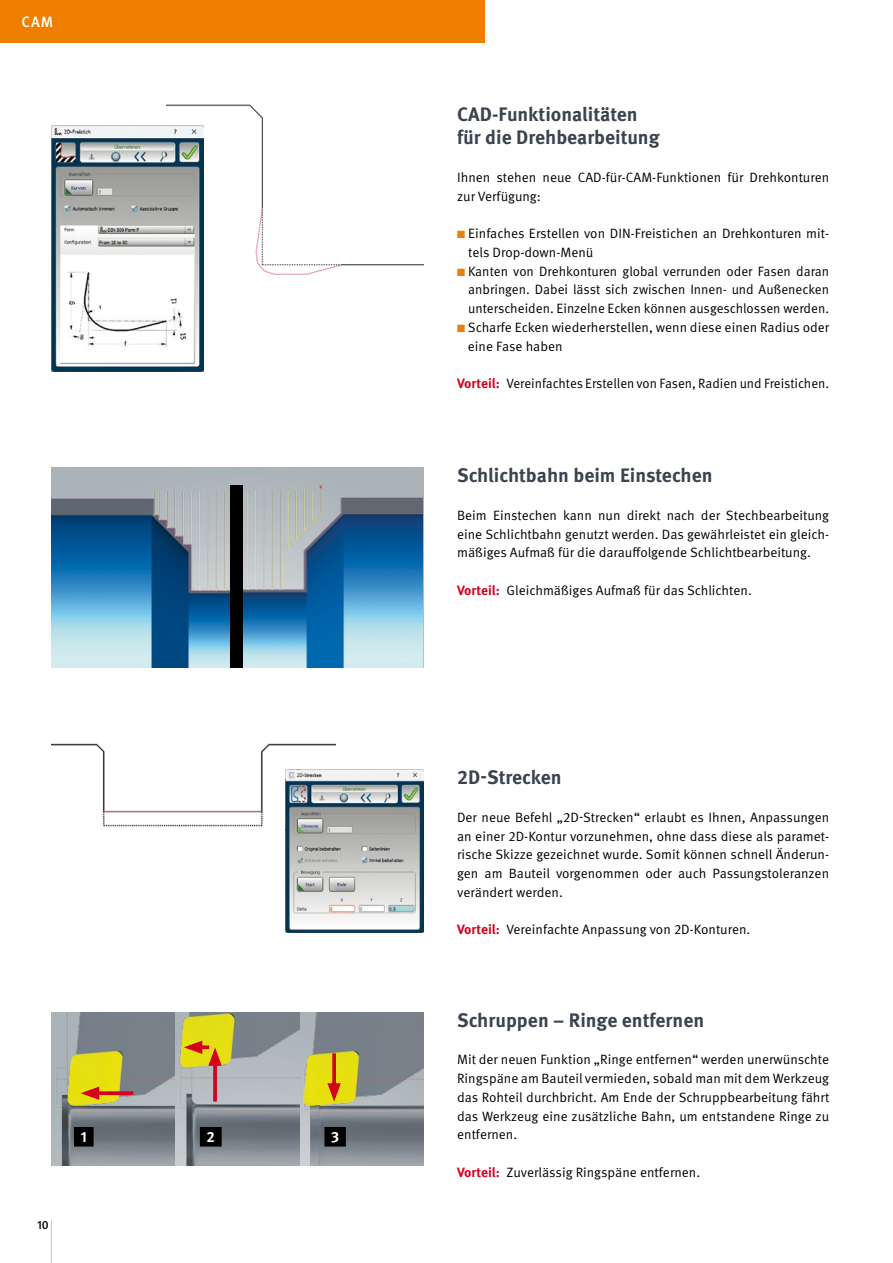
<style>
.page{position:relative;width:893px;height:1263px;background:#fff}
.page>*{position:absolute;margin:0;border:0;box-sizing:border-box;transform-origin:0 0}
.t1{font:700 19.5px/23.4px "Meta Pro";color:#3b434f}
.t2{font:500 15px "Meta Pro";color:#fff}
.t3{font:700 14.85px "Meta Pro";color:#fff}
.t4{font:13.5px/18.8px "Meta Pro";color:#000;text-align:justify}
.t5{font:500 12px "Meta Pro";color:#000}
.s1{color:#ee7f00}
.s2{font-weight:700;color:#d4021d}
</style>
<div class="page">
<div style="left:0;top:0;width:485px;height:43px;background:#ee7f00"></div>
<hr style="left:51px;top:1220px;width:1px;height:43px;background:#c5c9d0">
<img style="left:167px;top:104px;width:256px;height:190px">
<img style="left:51px;top:126px;width:152px;height:245px">
<img style="left:51px;top:743px;width:284px;height:84px">
<img style="left:285px;top:770px;width:138px;height:162px">
<img style="left:51px;top:468px;width:186px;height:200px">
<img style="left:237px;top:470px;width:185px;height:198px">
<div style="left:230px;top:485px;width:13px;height:183px;background:#000"></div>
<img style="left:51px;top:1012px;width:372px;height:153px">
<div style="left:74px;top:1127px;width:20px;height:19px;background:#000"></div>
<div style="left:200px;top:1127px;width:22px;height:19px;background:#000"></div>
<div style="left:324px;top:1127px;width:22px;height:19px;background:#000"></div>
<svg style="left:99px;top:1091px;width:34px;height:4px"></svg>
<svg style="left:81px;top:1086px;width:18px;height:14px"></svg>
<svg style="left:202px;top:1045px;width:7px;height:4px"></svg>
<svg style="left:184px;top:1040px;width:18px;height:14px"></svg>
<svg style="left:213px;top:1066px;width:4px;height:36px"></svg>
<svg style="left:208px;top:1047px;width:14px;height:19px"></svg>
<svg style="left:332px;top:1053px;width:4px;height:30px"></svg>
<svg style="left:327px;top:1083px;width:14px;height:19px"></svg>
<p class="t2" style="left:21px;top:12px;width:33px">CAM</p>
<p class="t5" style="left:37px;top:1217px;width:13px">10</p>
<p class="t3" style="left:81px;top:1128px;width:8px">1</p>
<p class="t3" style="left:207px;top:1128px;width:10px">2</p>
<p class="t3" style="left:331px;top:1128px;width:10px">3</p>
<h1 class="t1" style="left:457px;top:103px;width:204px">CAD-Funktionalitäten für die Drehbearbeitung</h1>
<p class="t4" style="left:457px;top:168px;width:374px">Ihnen stehen neue CAD-für-CAM-Funktionen für Drehkonturen zur Verfügung:</p>
<p class="t4" style="left:468px;top:224px;width:362px;text-indent:-11px"><span class="s1">■</span> Einfaches Erstellen von DIN-Freistichen an Drehkonturen mit&shy;tels Drop-down-Menü</p>
<p class="t4" style="left:468px;top:262px;width:362px;text-indent:-11px"><span class="s1">■</span> Kanten von Drehkonturen global verrunden oder Fasen daran anbringen. Dabei lässt sich zwischen Innen- und Außenecken unterscheiden. Einzelne Ecken können ausgeschlossen werden.</p>
<p class="t4" style="left:468px;top:318px;width:363px;text-indent:-11px"><span class="s1">■</span> Scharfe Ecken wiederherstellen, wenn diese einen Radius oder eine Fase haben</p>
<p class="t4" style="left:457px;top:374px;width:374px"><span class="s2">Vorteil:</span> Vereinfachtes Erstellen von Fasen, Radien und Freistichen.</p>
<h1 class="t1" style="left:457px;top:464px;width:257px">Schlichtbahn beim Einstechen</h1>
<p class="t4" style="left:457px;top:506px;width:374px">Beim Einstechen kann nun direkt nach der Stechbearbeitung eine Schlichtbahn genutzt werden. Das gewährleistet ein gleich&shy;mäßiges Aufmaß für die darauffolgende Schlichtbearbeitung.</p>
<p class="t4" style="left:457px;top:581px;width:296px"><span class="s2">Vorteil:</span> Gleichmäßiges Aufmaß für das Schlichten.</p>
<h1 class="t1" style="left:457px;top:766px;width:106px">2D-Strecken</h1>
<p class="t4" style="left:457px;top:808px;width:374px">Der neue Befehl „2D-Strecken“ erlaubt es Ihnen, Anpassungen an einer 2D-Kontur vorzunehmen, ohne dass diese als paramet&shy;rische Skizze gezeichnet wurde. Somit können schnell Änderun&shy;gen am Bauteil vorgenommen oder auch Passungstoleranzen verändert werden.</p>
<p class="t4" style="left:457px;top:920px;width:295px"><span class="s2">Vorteil:</span> Vereinfachte Anpassung von 2D-Konturen.</p>
<h1 class="t1" style="left:457px;top:1008px;width:249px">Schruppen – Ringe entfernen</h1>
<p class="t4" style="left:457px;top:1050px;width:374px">Mit der neuen Funktion „Ringe entfernen“ werden unerwünschte Ringspäne am Bauteil vermieden, sobald man mit dem Werkzeug das Rohteil durchbricht. Am Ende der Schruppbearbeitung fährt das Werkzeug eine zusätzliche Bahn, um entstandene Ringe zu entfernen.</p>
<p class="t4" style="left:457px;top:1163px;width:245px"><span class="s2">Vorteil:</span> Zuverlässig Ringspäne entfernen.</p>
</div>
